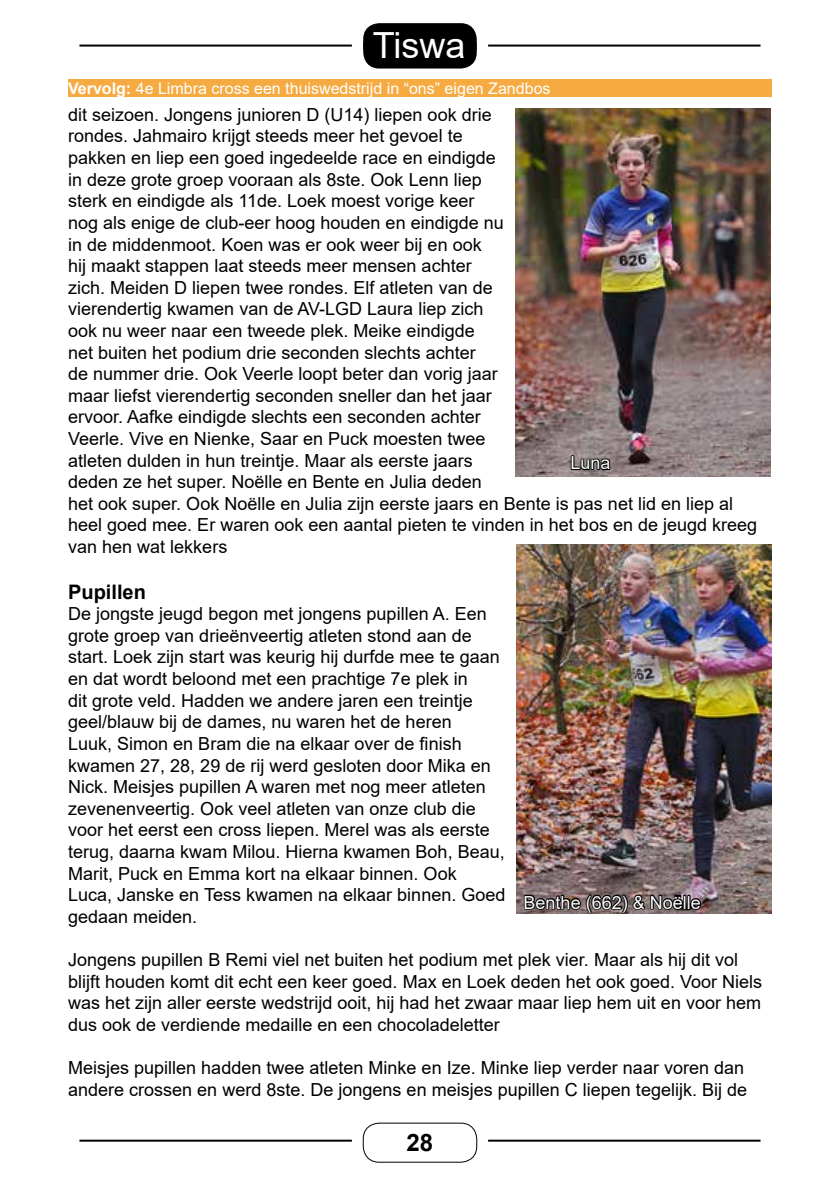
<style>
.page{position:relative;width:840px;height:1191px;background:#fff}
.page>*{position:absolute;margin:0;border:0;box-sizing:border-box;transform-origin:0 0}
.t1{font:36px "Arial";color:#fff}
.t2{font:700 24px "Arial";color:#000}
.t3{font:700 20px "Arial";color:#000}
.t4{font:18px/21.6px "Arial";color:#000}
.t5{font:18px "Arial";color:#f9fafa}
.t6{font:16px "Arial";color:#fff}
.s1{font-weight:700}
</style>
<div class="page">
<div style="left:362px;top:1122px;width:115px;height:40px;border:1px solid #000;border-radius:16px"></div>
<hr style="left:79px;top:1139px;width:272px;height:2px;background:#000">
<hr style="left:488px;top:1139px;width:272px;height:2px;background:#000">
<div style="left:363px;top:23px;width:113px;height:39px;background:#000;border-radius:16px"></div>
<div style="left:363px;top:29px;width:113px;height:40px;background:#000;border-radius:16px"></div>
<hr style="left:79px;top:45px;width:272px;height:2px;background:#000">
<hr style="left:488px;top:45px;width:272px;height:2px;background:#000">
<div style="left:68px;top:79px;width:703px;height:17px;background:#f6aa42"></div>
<img style="left:516px;top:544px;width:255px;height:369px">
<img style="left:515px;top:108px;width:255px;height:369px">
<svg style="left:569px;top:454px;width:43px;height:18px"></svg>
<svg style="left:522px;top:892px;width:180px;height:22px;background:#4b4040"></svg>
<h1 class="t1" style="left:372px;top:20px;width:94px">Tiswa</h1>
<p class="t6" style="left:68px;top:77px;width:483px"><span class="s1">Vervolg:</span> 4e Limbra cross een thuiswedstrijd in “ons” eigen Zandbos</p>
<p class="t4" style="left:68px;top:104px;width:690px">dit seizoen. Jongens junioren D (U14) liepen ook drie<br>rondes. Jahmairo krijgt steeds meer het gevoel te<br>pakken en liep een goed ingedeelde race en eindigde<br>in deze grote groep vooraan als 8ste. Ook Lenn liep<br>sterk en eindigde als 11de. Loek moest vorige keer<br>nog als enige de club-eer hoog houden en eindigde nu<br>in de middenmoot. Koen was er ook weer bij en ook<br>hij maakt stappen laat steeds meer mensen achter<br>zich. Meiden D liepen twee rondes. Elf atleten van de<br>vierendertig kwamen van de AV-LGD Laura liep zich<br>ook nu weer naar een tweede plek. Meike eindigde<br>net buiten het podium drie seconden slechts achter<br>de nummer drie. Ook Veerle loopt beter dan vorig jaar<br>maar liefst vierendertig seconden sneller dan het jaar<br>ervoor. Aafke eindigde slechts een seconden achter<br>Veerle. Vive en Nienke, Saar en Puck moesten twee<br>atleten dulden in hun treintje. Maar als eerste jaars<br>deden ze het super. Noëlle en Bente en Julia deden<br>het ook super. Ook Noëlle en Julia zijn eerste jaars en Bente is pas net lid en liep al heel goed mee. Er waren ook een aantal pieten te vinden in het bos en de jeugd kreeg van hen wat lekkers</p>
<p class="t3" style="left:68px;top:577px;width:79px">Pupillen</p>
<p class="t4" style="left:68px;top:603px;width:438px">De jongste jeugd begon met jongens pupillen A. Een grote groep van drieënveertig atleten stond aan de start. Loek zijn start was keurig hij durfde mee te gaan en dat wordt beloond met een prachtige 7e plek in<br>dit grote veld. Hadden we andere jaren een treintje geel/blauw bij de dames, nu waren het de heren<br>Luuk, Simon en Bram die na elkaar over de finish kwamen 27, 28, 29 de rij werd gesloten door Mika en Nick. Meisjes pupillen A waren met nog meer atleten zevenenveertig. Ook veel atleten van onze club die voor het eerst een cross liepen. Merel was als eerste terug, daarna kwam Milou. Hierna kwamen Boh, Beau, Marit, Puck en Emma kort na elkaar binnen. Ook<br>Luca, Janske en Tess kwamen na elkaar binnen. Goed gedaan meiden.</p>
<p class="t4" style="left:68px;top:948px;width:695px">Jongens pupillen B Remi viel net buiten het podium met plek vier. Maar als hij dit vol blijft houden komt dit echt een keer goed. Max en Loek deden het ook goed. Voor Niels was het zijn aller eerste wedstrijd ooit, hij had het zwaar maar liep hem uit en voor hem dus ook de verdiende medaille en een chocoladeletter</p>
<p class="t4" style="left:68px;top:1056px;width:680px">Meisjes pupillen hadden twee atleten Minke en Ize. Minke liep verder naar voren dan andere crossen en werd 8ste. De jongens en meisjes pupillen C liepen tegelijk. Bij de</p>
<p class="t5" style="left:570px;top:450px;width:42px">Luna</p>
<p class="t5" style="left:523px;top:890px;width:179px">Benthe (662) &amp; Noëlle</p>
<h2 class="t2" style="left:406px;top:1126px;width:28px">28</h2>
</div>
